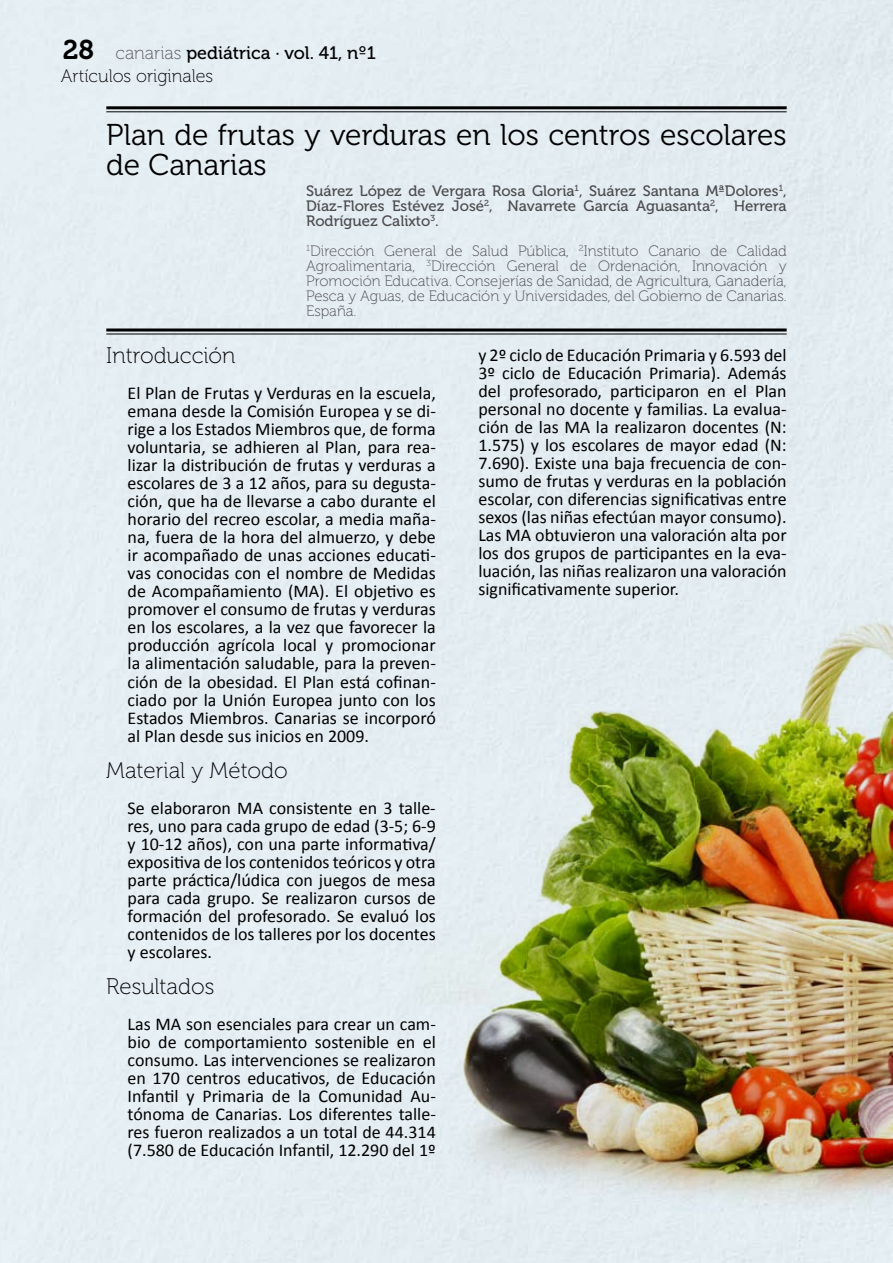
<style>
.page{position:relative;width:893px;height:1263px;background:#e4edf2}
.page>*{position:absolute;margin:0;border:0;box-sizing:border-box;transform-origin:0 0}
.t1{font:30px/30px "Museo 300";color:#000}
.t2{font:22.5px "Museo 100";color:#000}
.t3{font:18px/18px "Calibri";color:#000;text-align:justify}
.t4{font:18px "Museo 500";color:#000}
.t5{font:18px "Museo 100";color:#000}
.t6{font:15px/15px "Museo 100";color:#4b4b4d;text-align:justify}
.t7{font:15px/15px "Museo 500";color:#4b4b4d;text-align:justify}
.s1{font-family:"Museo 700";font-size:27px}
.s2{font-family:"Museo 100";color:#58585a}
</style>
<div class="page">
<img style="left:420px;top:607px;width:473px;height:640px">
<hr style="left:106px;top:106px;width:681px;height:3px;background:#000">
<hr style="left:106px;top:111px;width:681px;height:1px;background:#000">
<hr style="left:106px;top:328px;width:681px;height:3px;background:#000">
<hr style="left:106px;top:333px;width:681px;height:1px;background:#000">
<p class="t4" style="left:63px;top:42px;width:315px"><span class="s1">28</span> <span class="s2">canarias</span> pediátrica · vol. 41, nº1</p>
<p class="t5" style="left:61px;top:66px;width:154px">Artículos originales</p>
<h1 class="t1" style="left:106px;top:120px;width:682px">Plan de frutas y verduras en los centros escolares de Canarias</h1>
<p class="t7" style="left:306px;top:183px;width:482px">Suárez López de Vergara Rosa Gloria<sup>1</sup>, Suárez Santana MªDolores<sup>1</sup>, Díaz-Flores Estévez José<sup>2</sup>, Navarrete García Aguasanta<sup>2</sup>, Herrera Rodríguez Calixto<sup>3</sup>.</p>
<p class="t6" style="left:306px;top:243px;width:482px"><sup>1</sup>Dirección General de Salud Pública, <sup>2</sup>Instituto Canario de Calidad Agroalimentaria, <sup>3</sup>Dirección General de Ordenación, Innovación y Promoción Educativa. Consejerías de Sanidad, de Agricultura, Ganadería, Pesca y Aguas, de Educación y Universidades, del Gobierno de Canarias.<br>España.</p>
<p class="t2" style="left:106px;top:344px;width:131px">Introducción</p>
<p class="t3" style="left:128px;top:384px;width:310px">El Plan de Frutas y Verduras en la escuela, emana desde la Comisión Europea y se di&shy;rige a los Estados Miembros que, de forma voluntaria, se adhieren al Plan, para rea&shy;lizar la distribución de frutas y verduras a escolares de 3 a 12 años, para su degusta&shy;ción, que ha de llevarse a cabo durante el horario del recreo escolar, a media maña&shy;na, fuera de la hora del almuerzo, y debe ir acompañado de unas acciones educati&shy;vas conocidas con el nombre de Medidas de Acompañamiento (MA). El objetivo es promover el consumo de frutas y verduras en los escolares, a la vez que favorecer la producción agrícola local y promocionar la alimentación saludable, para la preven&shy;ción de la obesidad. El Plan está cofinan&shy;ciado por la Unión Europea junto con los Estados Miembros. Canarias se incorporó al Plan desde sus inicios en 2009.</p>
<p class="t2" style="left:106px;top:758px;width:183px">Material y Método</p>
<p class="t3" style="left:128px;top:798px;width:310px">Se elaboraron MA consistente en 3 talle&shy;res, uno para cada grupo de edad (3-5; 6-9 y 10-12 años), con una parte informativa/ expositiva de los contenidos teóricos y otra parte práctica/lúdica con juegos de mesa para cada grupo. Se realizaron cursos de formación del profesorado. Se evaluó los contenidos de los talleres por los docentes y escolares.</p>
<p class="t2" style="left:106px;top:974px;width:110px">Resultados</p>
<p class="t3" style="left:128px;top:1014px;width:310px">Las MA son esenciales para crear un cam&shy;bio de comportamiento sostenible en el consumo. Las intervenciones se realizaron en 170 centros educativos, de Educación Infantil y Primaria de la Comunidad Au&shy;tónoma de Canarias. Los diferentes talle&shy;res fueron realizados a un total de 44.314 (7.580 de Educación Infantil, 12.290 del 1º</p>
<p class="t3" style="left:478px;top:345px;width:310px">y 2º ciclo de Educación Primaria y 6.593 del 3º ciclo de Educación Primaria). Además del profesorado, participaron en el Plan personal no docente y familias. La evalua&shy;ción de las MA la realizaron docentes (N:<br>1.575) y los escolares de mayor edad (N:<br>7.690). Existe una baja frecuencia de con&shy;sumo de frutas y verduras en la población escolar, con diferencias significativas entre sexos (las niñas efectúan mayor consumo).<br>Las MA obtuvieron una valoración alta por los dos grupos de participantes en la eva&shy;luación, las niñas realizaron una valoración significativamente superior.</p>
</div>
